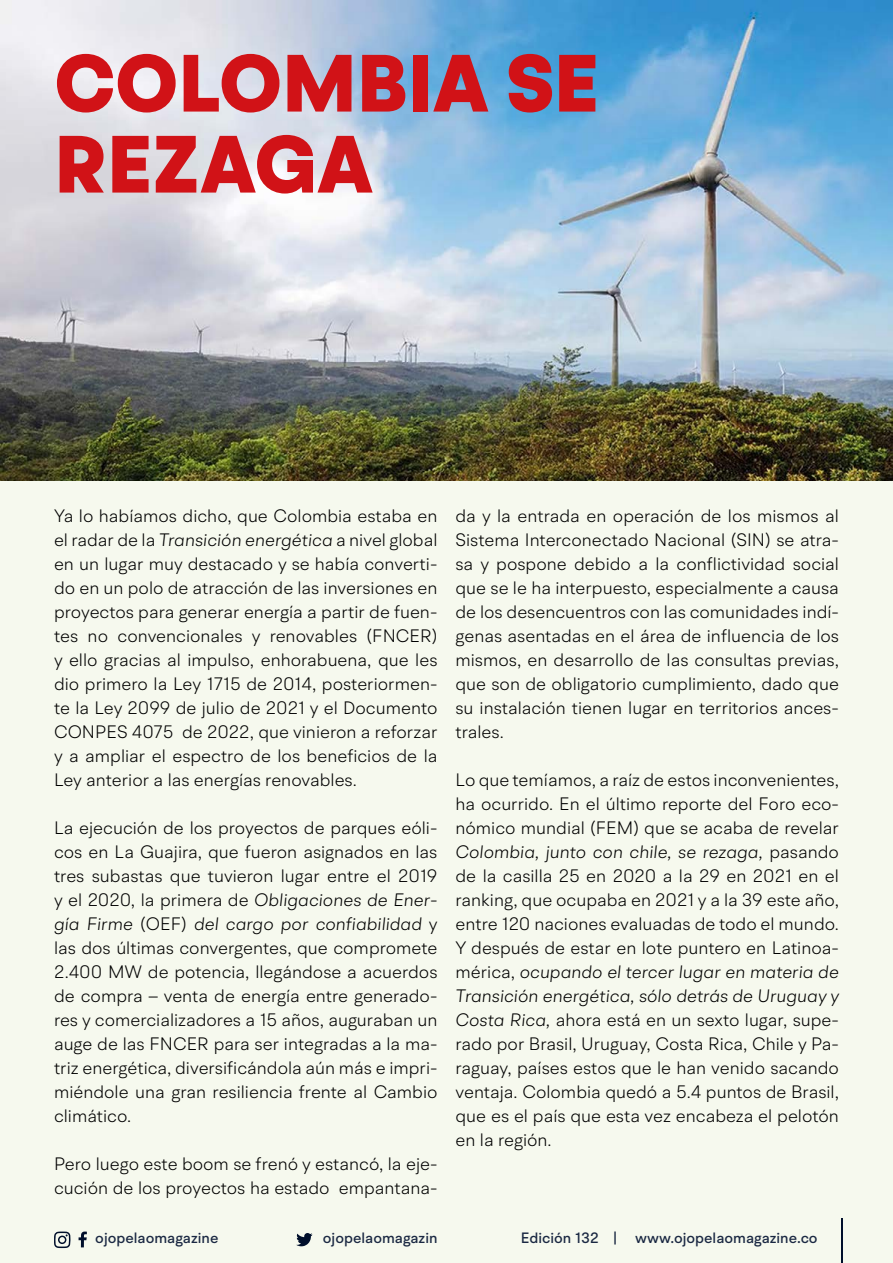
<style>
.page{position:relative;width:893px;height:1263px;background:#f6f9ee}
.page>*{position:absolute;margin:0;border:0;box-sizing:border-box;transform-origin:0 0}
.t1{font:900 81px/81px "BR Hendrix";color:#d11217}
.t2{font:300 18px/24px "BR Hendrix";color:#000;text-align:justify}
.t3{font:500 15px "BR Hendrix";color:#1b2943}
.s1{font-style:italic}
</style>
<div class="page">
<svg style="left:296px;top:1233px;width:17px;height:13px"></svg>
<svg style="left:79px;top:1231px;width:8px;height:16px"></svg>
<svg style="left:54px;top:1231px;width:17px;height:17px"></svg>
<hr style="left:841px;top:1219px;width:1px;height:44px;background:#000f2b">
<img style="left:0;top:0;width:893px;height:480px">
<h1 class="t1" style="left:54px;top:45px;width:546px">COLOMBIA SE<br>REZAGA</h1>
<p class="t2" style="left:54px;top:504px;width:385px">Ya lo habíamos dicho, que Colombia estaba en el radar de la <span class="s1">Transición energética</span> a nivel global en un lugar muy destacado y se había converti&shy;do en un polo de atracción de las inversiones en proyectos para generar energía a partir de fuen&shy;tes no convencionales y renovables (FNCER) y ello gracias al impulso, enhorabuena, que les dio primero la Ley 1715 de 2014, posteriormen&shy;te la Ley 2099 de julio de 2021 y el Documento CONPES 4075 de 2022, que vinieron a reforzar y a ampliar el espectro de los beneficios de la Ley anterior a las energías renovables.</p>
<p class="t2" style="left:54px;top:816px;width:385px">La ejecución de los proyectos de parques eóli&shy;cos en La Guajira, que fueron asignados en las tres subastas que tuvieron lugar entre el 2019 y el 2020, la primera de <span class="s1">Obligaciones de Ener&shy;gía Firme</span> (OEF) <span class="s1">del cargo por confiabilidad</span> y las dos últimas convergentes, que compromete 2.400 MW de potencia, llegándose a acuerdos de compra – venta de energía entre generado&shy;res y comercializadores a 15 años, auguraban un auge de las FNCER para ser integradas a la ma&shy;triz energética, diversificándola aún más e impri&shy;miéndole una gran resiliencia frente al Cambio climático.</p>
<p class="t2" style="left:54px;top:1152px;width:385px">Pero luego este boom se frenó y estancó, la eje&shy;cución de los proyectos ha estado empantana-</p>
<p class="t2" style="left:455px;top:504px;width:385px">da y la entrada en operación de los mismos al Sistema Interconectado Nacional (SIN) se atra&shy;sa y pospone debido a la conflictividad social que se le ha interpuesto, especialmente a causa de los desencuentros con las comunidades indí&shy;genas asentadas en el área de influencia de los mismos, en desarrollo de las consultas previas, que son de obligatorio cumplimiento, dado que su instalación tienen lugar en territorios ances&shy;trales.</p>
<p class="t2" style="left:455px;top:768px;width:385px">Lo que temíamos, a raíz de estos inconvenientes, ha ocurrido. En el último reporte del Foro eco&shy;nómico mundial (FEM) que se acaba de revelar <span class="s1">Colombia, junto con chile, se rezaga,</span> pasando de la casilla 25 en 2020 a la 29 en 2021 en el ranking, que ocupaba en 2021 y a la 39 este año, entre 120 naciones evaluadas de todo el mundo.<br>Y después de estar en lote puntero en Latinoa&shy;mérica, <span class="s1">ocupando el tercer lugar en materia de Transición energética, sólo detrás de Uruguay y Costa Rica,</span> ahora está en un sexto lugar, supe&shy;rado por Brasil, Uruguay, Costa Rica, Chile y Pa&shy;raguay, países estos que le han venido sacando ventaja. Colombia quedó a 5.4 puntos de Brasil, que es el país que esta vez encabeza el pelotón en la región.</p>
<p class="t3" style="left:95px;top:1229px;width:125px">ojopelaomagazine</p>
<p class="t3" style="left:323px;top:1229px;width:116px">ojopelaomagazin</p>
<p class="t3" style="left:521px;top:1229px;width:298px">Edición 132 | www.ojopelaomagazine.co</p>
</div>
